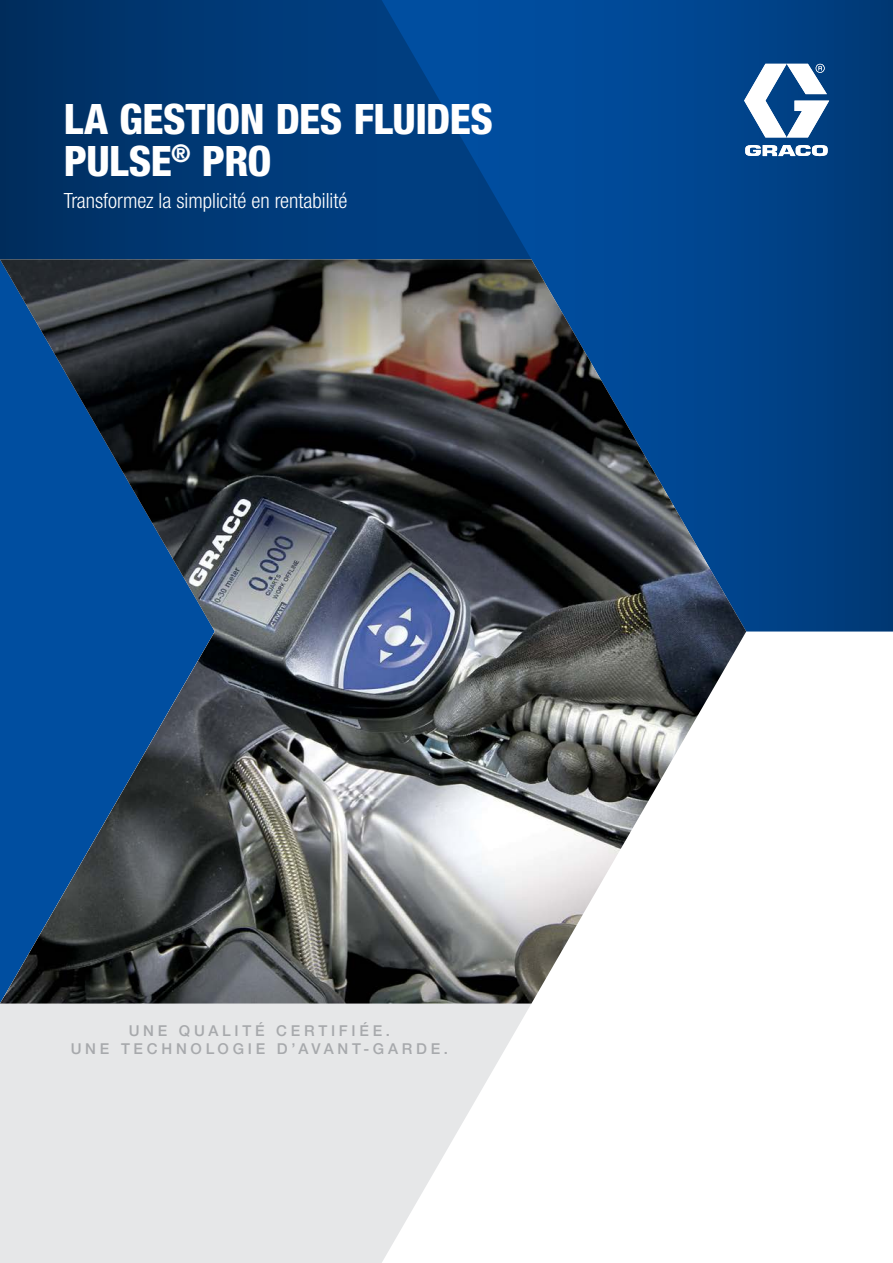
<style>
.page{position:relative;width:893px;height:1263px;background:#fff}
.page>*{position:absolute;margin:0;border:0;box-sizing:border-box;transform-origin:0 0}
.t1{font:800 condensed 42px/42px "Helvetica Neue LTW1 G";letter-spacing:-.015em;color:#fff}
.t2{font:300 condensed 21px "Helvetica Neue LTW1 G";color:#fff}
.t3{font:500 15px/18px "Helvetica Neue LTW1 G";letter-spacing:.25em;color:#a7a9ac;text-align:center}
</style>
<div class="page">
<svg style="left:746px;top:0;width:147px;height:631px;background:#003d7f"></svg>
<svg style="left:0;top:0;width:746px;height:259px;background:#003f81"></svg>
<svg style="left:0;top:1003px;width:531px;height:260px;background:#e9eaea"></svg>
<img style="left:0;top:259px;width:746px;height:744px">
<svg style="left:744px;top:63px;width:85px;height:74px"></svg>
<svg style="left:745px;top:145px;width:83px;height:11px"></svg>
<h1 class="t1" style="left:64px;top:98px;width:431px">LA GESTION DES FLUIDES<br>PULSE<sup>®</sup> PRO</h1>
<h2 class="t2" style="left:64px;top:189px;width:285px">Transformez la simplicité en rentabilité</h2>
<p class="t3" style="left:71px;top:1021px;width:379px">UNE QUALITÉ CERTIFIÉE.<br>UNE TECHNOLOGIE D’AVANT-GARDE.</p>
</div>
